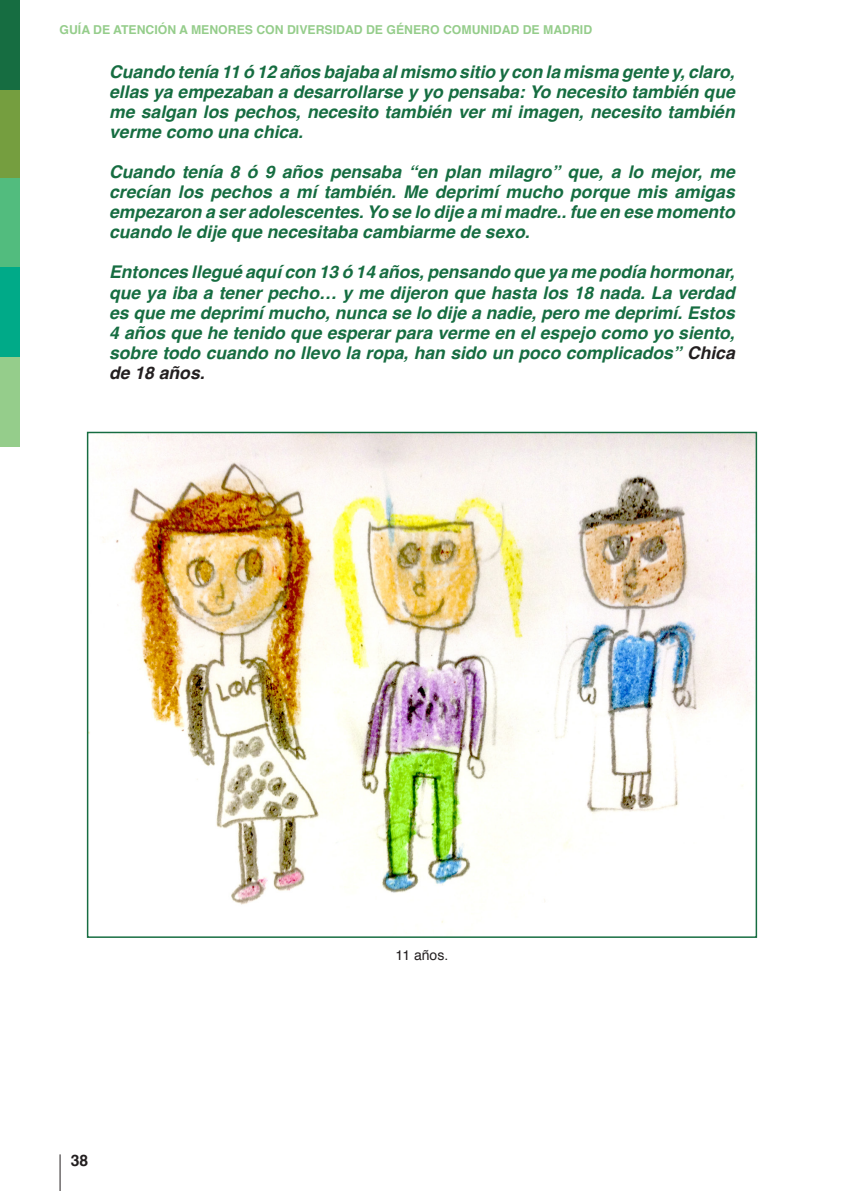
<style>
.page{position:relative;width:844px;height:1191px;background:#fff}
.page>*{position:absolute;margin:0;border:0;box-sizing:border-box;transform-origin:0 0}
.t1{font:italic 700 17.5px/20.1px "Helvetica";color:#166d41;text-align:justify}
.t2{font:700 15.75px "Helvetica";color:#231f20}
.t3{font:14px "Helvetica";color:#231f20}
.t4{font:700 12.25px "Helvetica";color:#95cd8b}
.s1{color:#231f20}
</style>
<div class="page">
<div style="left:0;top:89px;width:20px;height:89px;background:#759e3f"></div>
<div style="left:0;top:178px;width:20px;height:89px;background:#52bc7e"></div>
<div style="left:0;top:267px;width:20px;height:90px;background:#0a8"></div>
<div style="left:0;top:357px;width:20px;height:89px;background:#95cd8b"></div>
<div style="left:0;top:0;width:20px;height:89px;background:#166d41"></div>
<hr style="left:60px;top:1154px;width:1px;height:37px;background:#231f20">
<img style="left:89px;top:434px;width:665px;height:489px">
<p class="t4" style="left:60px;top:20px;width:534px">GUÍA DE ATENCIÓN A MENORES CON DIVERSIDAD DE GÉNERO COMUNIDAD DE MADRID</p>
<p class="t1" style="left:109px;top:61px;width:627px">Cuando tenía 11 ó 12 años bajaba al mismo sitio y con la misma gente y, claro, ellas ya empezaban a desarrollarse y yo pensaba: Yo necesito también que me salgan los pechos, necesito también ver mi imagen, necesito también verme como una chica.</p>
<p class="t1" style="left:109px;top:162px;width:627px">Cuando tenía 8 ó 9 años pensaba “en plan milagro” que, a lo mejor, me crecían los pechos a mí también. Me deprimí mucho porque mis amigas empezaron a ser adolescentes. Yo se lo dije a mi madre.. fue en ese momento cuando le dije que necesitaba cambiarme de sexo.</p>
<p class="t1" style="left:109px;top:262px;width:627px">Entonces llegué aquí con 13 ó 14 años, pensando que ya me podía hormonar, que ya iba a tener pecho… y me dijeron que hasta los 18 nada. La verdad es que me deprimí mucho, nunca se lo dije a nadie, pero me deprimí. Estos 4 años que he tenido que esperar para verme en el espejo como yo siento, sobre todo cuando no llevo la ropa, han sido un poco complicados” <span class="s1">Chica de 18 años.</span></p>
<p class="t2" style="left:71px;top:1148px;width:19px">38</p>
<p class="t3" style="left:395px;top:944px;width:54px">11 años.</p>
</div>
